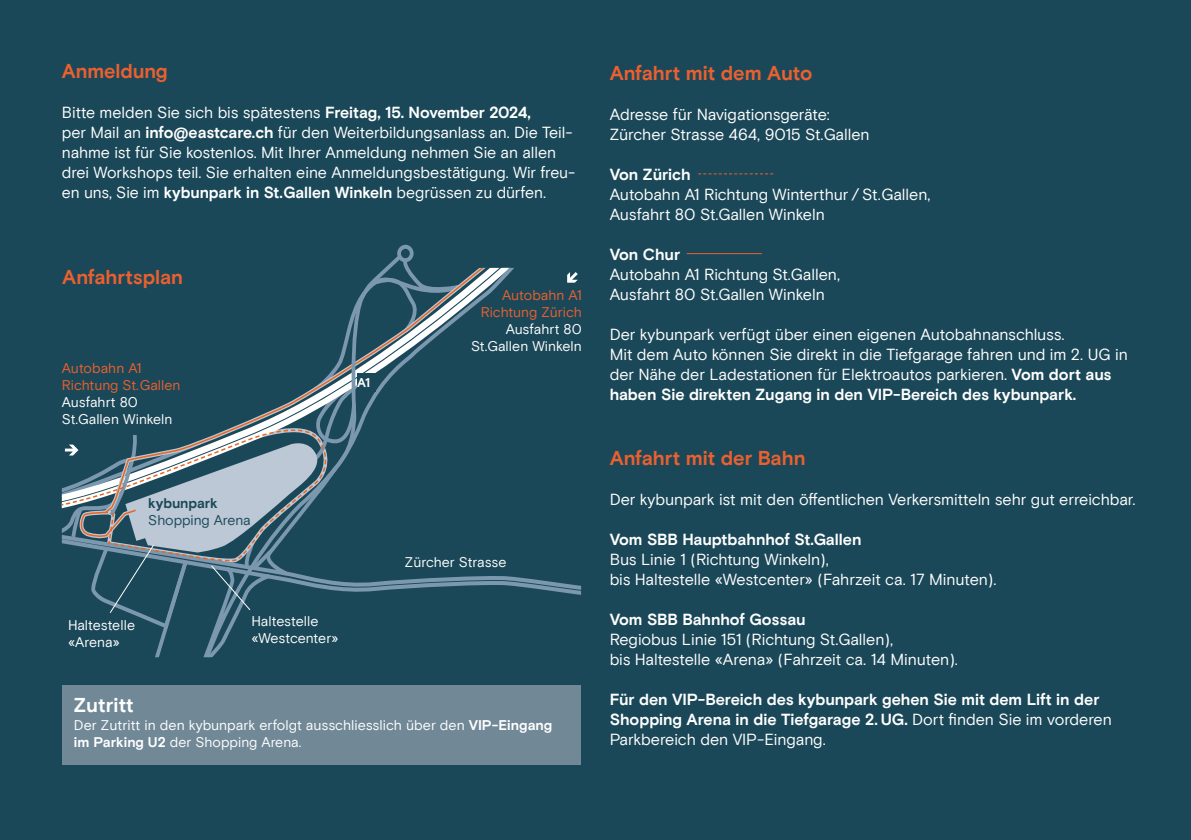
<style>
.page{position:relative;width:1191px;height:840px;background:#fff}
.page>*{position:absolute;margin:0;border:0;box-sizing:border-box;transform-origin:0 0}
.t1{font:700 20px "Basis Grotesque";color:#eb602f}
.t2{font:700 20px "Basis Grotesque";letter-spacing:.005em;color:#fff}
.t3{font:16px/20px "Basis Grotesque";letter-spacing:-.005em;color:#fff}
.t4{font:700 16px/20px "Basis Grotesque";color:#fff}
.t5{font:14px/17.2px "Basis Grotesque";color:#fff}
.t6{font:14px/17.2px "Basis Grotesque";color:#eb602f}
.t7{font:14px "Basis Grotesque";color:#1b4858}
.t8{font:700 14px "Basis Grotesque";letter-spacing:-.005em;color:#1b4858}
.t9{font:700 12.6px "Basis Grotesque";color:#fff}
.s1{font-weight:700}
.s2{font-weight:400}
</style>
<div class="page">
<div style="left:0;top:0;width:1191px;height:839px;background:#1b4858"></div>
<svg style="left:698px;top:173px;width:75px;height:1px"></svg>
<hr style="left:686px;top:253px;width:76px;height:1px;background:#eb602f">
<div style="left:63px;top:684px;width:518px;height:79px;background:#718897"></div>
<svg style="left:465px;top:578px;width:116px;height:17px"></svg>
<svg style="left:482px;top:267px;width:96px;height:26px"></svg>
<svg style="left:62px;top:249px;width:403px;height:408px"></svg>
<div style="left:357px;top:373px;width:18px;height:19px;background:#1b4858"></div>
<p class="t1" style="left:62px;top:60px;width:107px">Anmeldung</p>
<p class="t3" style="left:62px;top:102px;width:515px">Bitte melden Sie sich bis spätestens <span class="s1">Freitag, 15. November 2024,<br></span>per Mail an <span class="s1">info@eastcare.ch</span> für den Weiterbildungsanlass an. Die Teil&shy;nahme ist für Sie kostenlos. Mit Ihrer Anmeldung nehmen Sie an allen drei Workshops teil. Sie erhalten eine Anmeldungsbestätigung. Wir freu&shy;en uns, Sie im <span class="s1">kybunpark in St. Gallen Winkeln</span> begrüssen zu dürfen.</p>
<p class="t1" style="left:62px;top:265px;width:122px">Anfahrtsplan</p>
<p class="t6" style="left:62px;top:359px;width:120px">Autobahn A1<br>Richtung St. Gallen</p>
<p class="t5" style="left:62px;top:393px;width:112px">Ausfahrt 80<br>St.Gallen Winkeln</p>
<p class="t8" style="left:148px;top:495px;width:71px">kybunpark</p>
<p class="t7" style="left:148px;top:512px;width:104px">Shopping Arena</p>
<p class="t9" style="left:357px;top:375px;width:14px">A1</p>
<p class="t5" style="left:68px;top:615px;width:69px">Haltestelle «Arena»</p>
<p class="t5" style="left:251px;top:612px;width:88px">Haltestelle «Westcenter»</p>
<p class="t6" style="left:480px;top:286px;width:103px;text-align:right">Autobahn A1<br>Richtung Zürich</p>
<p class="t5" style="left:471px;top:320px;width:112px;text-align:right">Ausfahrt 80<br>St.Gallen Winkeln</p>
<p class="t5" style="left:405px;top:553px;width:103px">Zürcher Strasse</p>
<p class="t2" style="left:74px;top:693px;width:61px">Zutritt</p>
<p class="t5" style="left:74px;top:715px;width:480px">Der Zutritt in den kybunpark erfolgt ausschliesslich über den <span class="s1">VIP-Eingang im Parking U2</span> der Shopping Arena.</p>
<p class="t1" style="left:609px;top:61px;width:204px">Anfahrt mit dem Auto</p>
<p class="t3" style="left:609px;top:104px;width:261px">Adresse für Navigationsgeräte:<br>Zürcher Strasse 464, 9015 St.Gallen</p>
<p class="t4" style="left:609px;top:164px;width:83px">Von Zürich</p>
<p class="t3" style="left:609px;top:184px;width:322px">Autobahn A1 Richtung Winterthur / St. Gallen,<br>Ausfahrt 80 St.Gallen Winkeln</p>
<p class="t4" style="left:609px;top:244px;width:72px">Von Chur</p>
<p class="t3" style="left:609px;top:264px;width:232px">Autobahn A1 Richtung St.Gallen,<br>Ausfahrt 80 St.Gallen Winkeln</p>
<p class="t3" style="left:609px;top:324px;width:519px">Der kybunpark verfügt über einen eigenen Autobahnanschluss.<br>Mit dem Auto können Sie direkt in die Tiefgarage fahren und im 2. UG in der Nähe der Ladestationen für Elektroautos parkieren. <span class="s1">Vom dort aus haben Sie direkten Zugang in den VIP-Bereich des kybunpark.</span></p>
<p class="t1" style="left:609px;top:446px;width:197px">Anfahrt mit der Bahn</p>
<p class="t3" style="left:609px;top:489px;width:527px">Der kybunpark ist mit den öffentlichen Verkersmitteln sehr gut erreichbar.</p>
<p class="t4" style="left:609px;top:529px;width:253px">Vom SBB Hauptbahnhof St.Gallen</p>
<p class="t3" style="left:609px;top:549px;width:388px">Bus Linie 1 (Richtung Winkeln),<br>bis Haltestelle «Westcenter» (Fahrzeit ca. 17 Minuten).</p>
<p class="t4" style="left:609px;top:609px;width:198px">Vom SBB Bahnhof Gossau</p>
<p class="t3" style="left:609px;top:629px;width:350px">Regiobus Linie 151 (Richtung St.Gallen),<br>bis Haltestelle «Arena» (Fahrzeit ca. 14 Minuten).</p>
<p class="t4" style="left:609px;top:689px;width:504px">Für den VIP-Bereich des kybunpark gehen Sie mit dem Lift in der<br>Shopping Arena in die Tiefgarage 2. UG. <span class="s2">Dort finden Sie im vorderen<br>Parkbereich den VIP-Eingang.</span></p>
</div>
